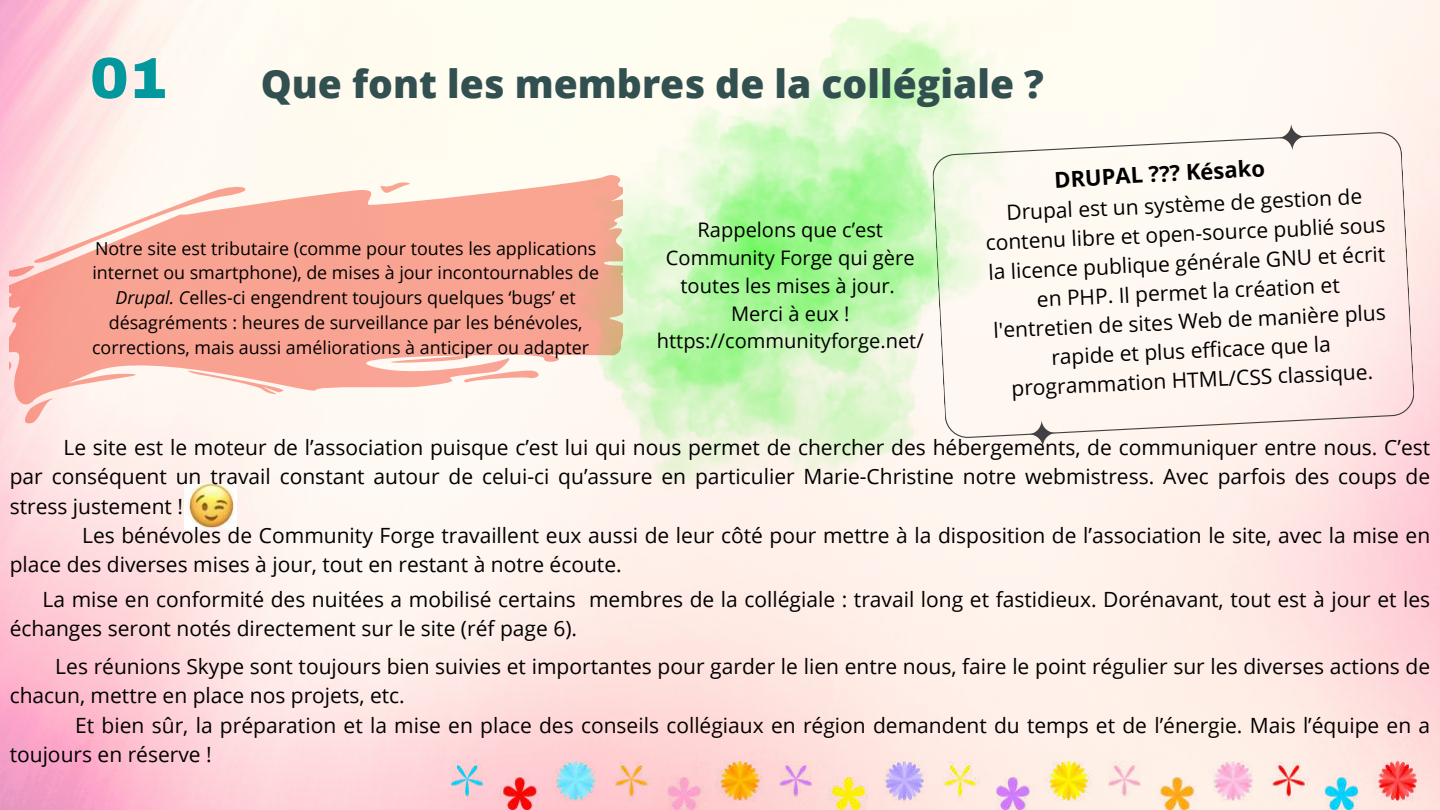
<style>
.page{position:relative;width:1440px;height:810px;background:#fff}
.page>*{position:absolute;margin:0;border:0;box-sizing:border-box;transform-origin:0 0}
.t1{font:900 58px "Archivo";color:#03989e}
.t2{font:800 39px "Open Sans";color:#325050}
.t3{font:700 22px "Open Sans";color:#000}
.t4{font:21px/29.3px "Open Sans";color:#000}
.t5{font:20.1px/27.8px "Open Sans";color:#000;text-align:center}
.t6{font:17.9px/24.9px "Open Sans";color:#000;text-align:center}
.s1{font-style:italic}
</style>
<div class="page">
<img style="left:0;top:0;width:1440px;height:810px">
<svg style="left:10px;top:174px;width:549px;height:239px;fill:#f9a493"></svg>
<svg style="left:10px;top:181px;width:253px;height:96px"></svg>
<svg style="left:23px;top:396px;width:37px;height:28px"></svg>
<svg style="left:10px;top:359px;width:4px;height:26px"></svg>
<svg style="left:380px;top:181px;width:35px;height:13px"></svg>
<svg style="left:463px;top:369px;width:80px;height:15px"></svg>
<svg style="left:185px;top:370px;width:101px;height:24px"></svg>
<svg style="left:1022px;top:131px;width:393px;height:308px;fill:#fff7f1"></svg>
<svg style="left:1278px;top:123px;width:28px;height:28px"></svg>
<svg style="left:1028px;top:420px;width:28px;height:28px"></svg>
<img style="left:185px;top:484px;width:51px;height:46px">
<img style="left:559px;top:10px;width:463px;height:497px">
<img style="left:452px;top:762px;width:964px;height:48px">
<h1 class="t1" style="left:90px;top:47px;width:79px">01</h1>
<h2 class="t2" style="left:261px;top:56px;width:785px">Que font les membres de la collégiale ?</h2>
<p class="t6" style="left:92px;top:235px;width:508px">Notre site est tributaire (comme pour toutes les applications internet ou smartphone), de mises à jour incontournables de <span class="s1">Drupal. C</span>elles-ci engendrent toujours quelques ‘bugs’ et désagréments : heures de surveillance par les bénévoles, corrections, mais aussi améliorations à anticiper ou adapter</p>
<p class="t5" style="left:657px;top:216px;width:268px">Rappelons que c’est<br>Community Forge qui gère toutes les mises à jour.<br>Merci à eux ! https://communityforge.net/</p>
<p class="t3" style="left:1054px;top:164px;width:212px;rotate:-3deg">DRUPAL ??? Késako</p>
<p class="t4" style="left:983px;top:200px;width:402px;text-align:center;rotate:-3deg">Drupal est un système de gestion de contenu libre et open-source publié sous la licence publique générale GNU et écrit en PHP. Il permet la création et l'entretien de sites Web de manière plus rapide et plus efficace que la programmation HTML/CSS classique.</p>
<p class="t4" style="left:10px;top:432px;width:1422px;text-align:justify;text-indent:54px">Le site est le moteur de l’association puisque c’est lui qui nous permet de chercher des hébergements, de communiquer entre nous. C’est par conséquent un travail constant autour de celui-ci qu’assure en particulier Marie-Christine notre webmistress. Avec parfois des coups de stress justement !</p>
<p class="t4" style="left:10px;top:520px;width:1422px;text-indent:72px">Les bénévoles de Community Forge travaillent eux aussi de leur côté pour mettre à la disposition de l’association le site, avec la mise en place des diverses mises à jour, tout en restant à notre écoute.</p>
<p class="t4" style="left:10px;top:584px;width:1422px;text-indent:33px">La mise en conformité des nuitées a mobilisé certains membres de la collégiale : travail long et fastidieux. Dorénavant, tout est à jour et les échanges seront notés directement sur le site (réf page 6).</p>
<p class="t4" style="left:10px;top:651px;width:1422px;text-indent:46px">Les réunions Skype sont toujours bien suivies et importantes pour garder le lien entre nous, faire le point régulier sur les diverses actions de chacun, mettre en place nos projets, etc.</p>
<p class="t4" style="left:10px;top:710px;width:1422px;text-indent:66px">Et bien sûr, la préparation et la mise en place des conseils collégiaux en région demandent du temps et de l’énergie. Mais l’équipe en a toujours en réserve !</p>
</div>
